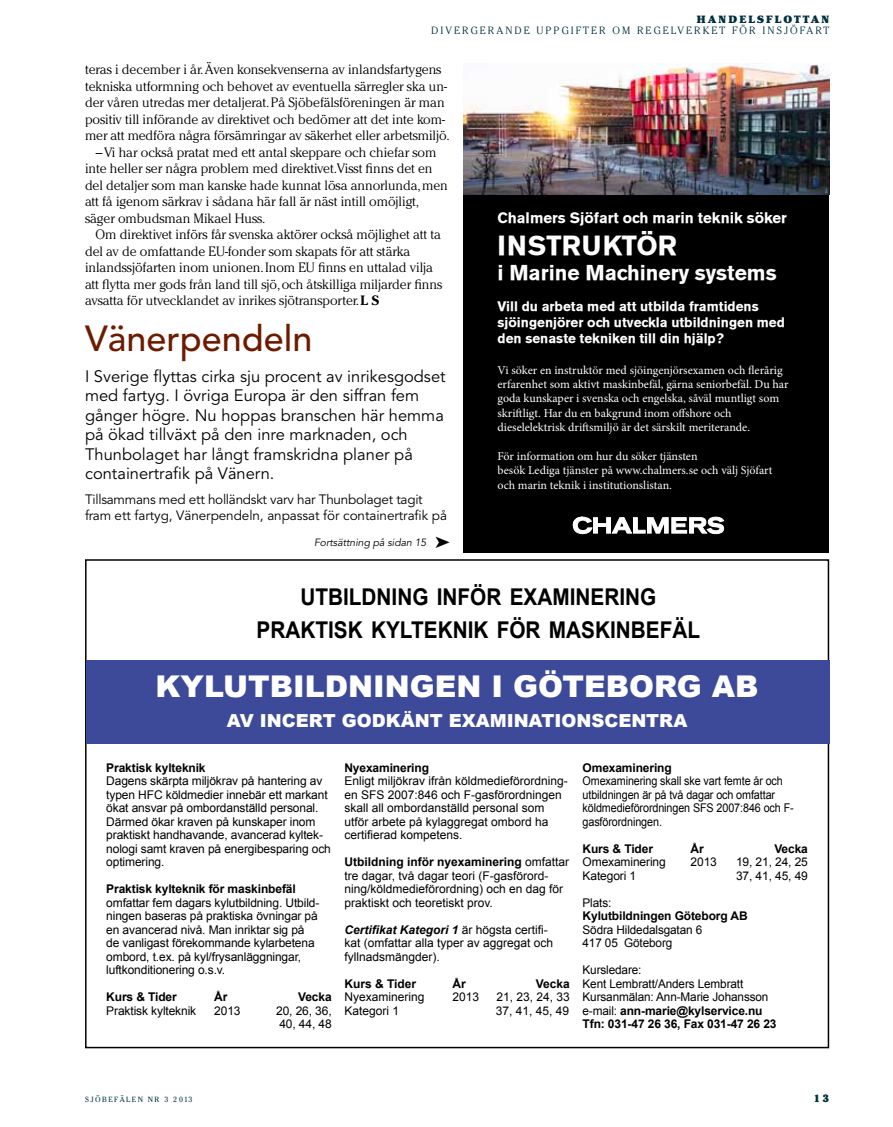
<style>
.page{position:relative;width:893px;height:1127px;background:#fff}
.page>*{position:absolute;margin:0;border:0;box-sizing:border-box;transform-origin:0 0}
.t1{font:500 36px "Avenir";color:#6d1b00}
.t2{font:900 30px "Arial";color:#fff}
.t3{font:27px "Akzidenz Grotesk BE Bold";color:#fff}
.t4{font:700 23.1px/33px "Arial";color:#000;text-align:center;scale:.9 1}
.t5{font:21px "Akzidenz Grotesk BE Bold";color:#fff}
.t6{font:900 18px "Arial";color:#fff}
.t7{font:16.5px/19.5px "Avenir";color:#000}
.t8{font:15px "Akzidenz Grotesk BE Bold";color:#fff}
.t9{font:300 13.5px "Cheltenham";letter-spacing:-.005em;color:#000}
.t10{font:13.5px/16.2px "Akzidenz Grotesk BE Bold";color:#fff}
.t11{font:13.5px/16.5px "Avenir";letter-spacing:-.02em;color:#000}
.t12{font:12px/13.5px "Arial";letter-spacing:-.01em;color:#000}
.t13{font:12px/14.4px "Minion Pro";color:#fff}
.t14{font:700 12px "Arial";letter-spacing:-.01em;color:#000}
.t15{font:12px/13.5px "Arial";letter-spacing:-.01em;color:#000;scale:.9 1}
.t16{font:300 10.5px "Cheltenham";color:#00303e}
.t17{font:italic 10.5px "Avenir";letter-spacing:-.005em;color:#000}
.t18{font:900 10.5px "Cheltenham";letter-spacing:.2em;color:#00303e}
.t19{font:7.5px "Cheltenham";letter-spacing:.2em;color:#00303e}
.s1{font-weight:700}
.s2{font-weight:700;font-style:italic}
</style>
<div class="page">
<div style="left:463px;top:64px;width:366px;height:489px;background:#000"></div>
<img style="left:463px;top:64px;width:366px;height:131px">
<svg style="left:573px;top:516px;width:151px;height:18px"></svg>
<div style="left:86px;top:660px;width:743px;height:83px;background:#3d4a9a"></div>
<p class="t18" style="left:697px;top:13px;width:134px">HANDELSFLOTTAN</p>
<p class="t16" style="left:431px;top:24px;width:10px">divergerande</p>
<p class="t16" style="left:537px;top:24px;width:9px">uppgifter</p>
<p class="t16" style="left:612px;top:24px;width:10px">om</p>
<p class="t16" style="left:637px;top:24px;width:9px">regelverket</p>
<p class="t16" style="left:732px;top:24px;width:9px">för</p>
<p class="t16" style="left:762px;top:24px;width:9px">insjöfart</p>
<p class="t9" style="left:85px;top:62px;width:358px">teras i december i år. Även konsekvenserna av inlandsfartygens</p>
<p class="t9" style="left:85px;top:78px;width:363px">tekniska utformning och behovet av eventuella särregler ska un-</p>
<p class="t9" style="left:85px;top:95px;width:361px">der våren utredas mer detaljerat. På Sjöbefälsföreningen är man</p>
<p class="t9" style="left:85px;top:111px;width:361px">positiv till införande av direktivet och bedömer att det inte kom-</p>
<p class="t9" style="left:85px;top:128px;width:366px">mer att medföra några försämringar av säkerhet eller arbetsmiljö.</p>
<p class="t9" style="left:96px;top:144px;width:342px">–Vi har också pratat med ett antal skeppare och chiefar som</p>
<p class="t9" style="left:85px;top:161px;width:349px">inte heller ser några problem med direktivet.Visst finns det en</p>
<p class="t9" style="left:85px;top:177px;width:364px">del detaljer som man kanske hade kunnat lösa annorlunda, men</p>
<p class="t9" style="left:85px;top:194px;width:336px">att få igenom särkrav i sådana här fall är näst intill omöjligt,</p>
<p class="t9" style="left:85px;top:210px;width:182px">säger ombudsman Mikael Huss.</p>
<p class="t9" style="left:96px;top:227px;width:347px">Om direktivet införs får svenska aktörer också möjlighet att ta</p>
<p class="t9" style="left:85px;top:243px;width:327px">del av de omfattande EU-fonder som skapats för att stärka</p>
<p class="t9" style="left:85px;top:260px;width:350px">inlandssjöfarten inom unionen. Inom EU finns en uttalad vilja</p>
<p class="t9" style="left:85px;top:276px;width:359px">att flytta mer gods från land till sjö, och åtskilliga miljarder finns</p>
<p class="t9" style="left:85px;top:293px;width:296px">avsatta för utvecklandet av inrikes sjötransporter. <span class="s1">L S</span></p>
<h1 class="t1" style="left:85px;top:317px;width:229px">Vänerpendeln</h1>
<p class="t7" style="left:85px;top:366px;width:362px">I Sverige flyttas cirka sju procent av inrikesgodset med fartyg. I övriga Europa är den siffran fem gånger högre. N u hoppas branschen här hemma på ökad tillväxt på den inre marknaden, och Thunbolaget har långt framskridna planer på containertrafik på Vänern.</p>
<p class="t11" style="left:85px;top:491px;width:364px">Tillsammans med ett holländskt varv har Thunbolaget tagit fram ett fartyg, Vänerpendeln, anpassat för containertrafik på</p>
<p class="t17" style="left:314px;top:536px;width:138px">Fortsättning på sidan 15 ➤</p>
<p class="t8" style="left:497px;top:209px;width:291px">Chalmers Sjöfart och marin teknik söker</p>
<h3 class="t3" style="left:497px;top:230px;width:181px">INSTRUKTÖR</h3>
<h3 class="t5" style="left:497px;top:261px;width:281px">i Marine Machinery systems</h3>
<p class="t10" style="left:497px;top:298px;width:289px">Vill du arbeta med att utbilda framtidens sjöingenjörer och utveckla utbildningen med den senaste tekniken till din hjälp?</p>
<p class="t13" style="left:497px;top:363px;width:292px">Vi söker en instruktör med sjöingenjörsexamen och flerårig erfarenhet som aktivt maskinbefäl, gärna seniorbefäl. Du har goda kunskaper i svenska och engelska, såväl muntligt som skriftligt. Har du en bakgrund inom offshore och dieselelektrisk driftsmiljö är det särskilt meriterande.</p>
<p class="t13" style="left:497px;top:449px;width:277px">För information om hur du söker tjänsten<br>besök Lediga tjänster på www.chalmers.se och välj Sjöfart och marin teknik i institutionslistan.</p>
<h3 class="t4" style="left:257px;top:581px;width:494px">UTBILDNING INFÖR EXAMINERING<br>PRAKTISK KYLTEKNIK FÖR MASKINBEFÄL</h3>
<h2 class="t2" style="left:156px;top:664px;width:604px">KYLUTBILDNINGEN I GÖTEBORG AB</h2>
<h3 class="t6" style="left:227px;top:707px;width:462px">AV INCERT GODKÄNT EXAMINATIONSCENTRA</h3>
<p class="t14" style="left:106px;top:759px;width:101px">Praktisk kylteknik</p>
<p class="t12" style="left:106px;top:774px;width:226px">Dagens skärpta miljökrav på hantering av typen HFC köldmedier innebär ett markant ökat ansvar på ombordanställd personal.<br>Därmed ökar kraven på kunskaper inom praktiskt handhavande, avancerad kyltek&shy;nologi samt kraven på energibesparing och optimering.</p>
<p class="t14" style="left:106px;top:881px;width:191px">Praktisk kylteknik för maskinbefäl</p>
<p class="t12" style="left:106px;top:896px;width:215px">omfattar fem dagars kylutbildning. Utbild&shy;ningen baseras på praktiska övningar på en avancerad nivå. Man inriktar sig på de vanligast förekommande kylarbetena ombord, t.ex. på kyl/frysanläggningar, luftkonditionering o.s.v.</p>
<p class="t14" style="left:106px;top:989px;width:72px">Kurs &amp; Tider</p>
<p class="t14" style="left:214px;top:989px;width:15px">År</p>
<p class="t14" style="left:298px;top:989px;width:35px">Vecka</p>
<p class="t12" style="left:106px;top:1004px;width:91px">Praktisk kylteknik</p>
<p class="t12" style="left:214px;top:1004px;width:28px">2013</p>
<p class="t12" style="left:276px;top:1004px;width:57px">20, 26, 36,<br>40, 44, 48</p>
<p class="t14" style="left:583px;top:759px;width:91px">Omexaminering</p>
<p class="t15" style="left:583px;top:774px;width:236px">Omexaminering skall ske vart femte år och utbildningen är på två dagar och omfattar köldmedieförordningen SFS 2007:846 och F&shy;gasförordningen.</p>
<p class="t14" style="left:583px;top:840px;width:72px">Kurs &amp; Tider</p>
<p class="t14" style="left:691px;top:840px;width:15px">År</p>
<p class="t14" style="left:774px;top:840px;width:35px">Vecka</p>
<p class="t12" style="left:583px;top:855px;width:85px">Omexaminering</p>
<p class="t12" style="left:691px;top:855px;width:28px">2013</p>
<p class="t12" style="left:736px;top:855px;width:73px">19, 21, 24, 25</p>
<p class="t12" style="left:583px;top:869px;width:55px">Kategori 1</p>
<p class="t12" style="left:736px;top:869px;width:73px">37, 41, 45, 49</p>
<p class="t12" style="left:583px;top:896px;width:30px">Plats:</p>
<p class="t14" style="left:583px;top:908px;width:167px">Kylutbildningen Göteborg AB</p>
<p class="t12" style="left:583px;top:923px;width:121px">Södra Hildedalsgatan 6<br>417 05 Göteborg</p>
<p class="t12" style="left:583px;top:963px;width:196px">Kursledare:<br>Kent Lembratt/Anders Lembratt<br>Kursanmälan: Ann-Marie Johansson e-mail: <span class="s1">ann-marie@kylservice.nu<br>Tfn: 031-47 26 36, Fax 031-47 26 23</span></p>
<p class="t14" style="left:344px;top:759px;width:86px">Nyexaminering</p>
<p class="t12" style="left:344px;top:774px;width:225px">Enligt miljökrav ifrån köldmedieförordning&shy;en SFS 2007:846 och F-gasförordningen skall all ombordanställd personal som utför arbete på kylaggregat ombord ha certifierad kompetens.</p>
<p class="t12" style="left:344px;top:855px;width:226px"><span class="s1">Utbildning inför nyexaminering</span> omfattar tre dagar, två dagar teori (F-gasförord&shy;ning/köldmedieförordning) och en dag för praktiskt och teoretiskt prov.</p>
<p class="t12" style="left:344px;top:923px;width:210px"><span class="s2">Certifikat Kategori 1</span> är högsta certifi&shy;kat (omfattar alla typer av aggregat och fyllnadsmängder).</p>
<p class="t14" style="left:344px;top:975px;width:73px">Kurs &amp; Tider</p>
<p class="t14" style="left:452px;top:975px;width:15px">År</p>
<p class="t14" style="left:536px;top:975px;width:36px">Vecka</p>
<p class="t12" style="left:344px;top:990px;width:82px">Nyexaminering</p>
<p class="t12" style="left:452px;top:990px;width:28px">2013</p>
<p class="t12" style="left:496px;top:990px;width:75px">21, 23, 24, 33</p>
<p class="t12" style="left:344px;top:1004px;width:56px">Kategori 1</p>
<p class="t12" style="left:496px;top:1004px;width:75px">37, 41, 45, 49</p>
<p class="t19" style="left:85px;top:1094px;width:109px">SJÖBEFÄLEN NR 3 2013</p>
<p class="t18" style="left:814px;top:1091px;width:17px">1 3</p>
</div>
